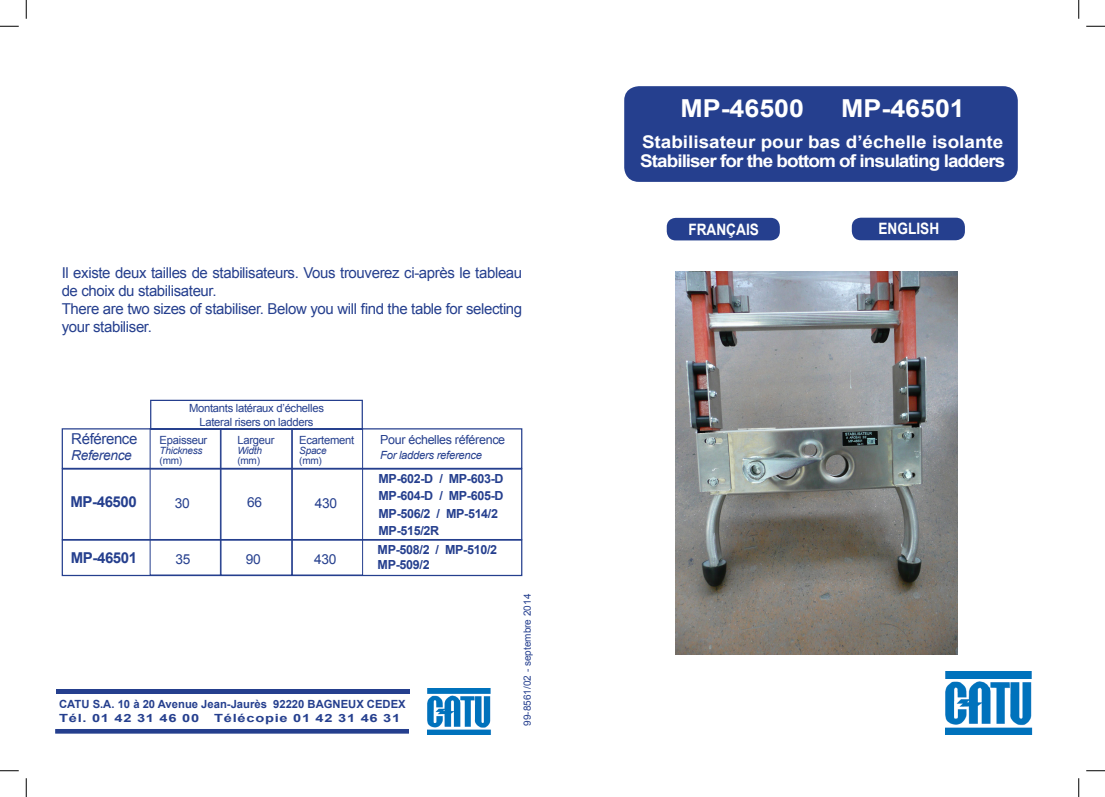
<style>
.page{position:relative;width:1105px;height:797px;background:#fff}
.page>*{position:absolute;margin:0;border:0;box-sizing:border-box;transform-origin:0 0}
.t1{font:700 24.75px "Arial";color:#fff;scale:1.08 1}
.t2{font:700 17.5px "Arial";letter-spacing:-.05em;color:#fff;scale:1.08 1}
.t3{font:700 17.5px "Arial";color:#fff;scale:1.08 1}
.t4{font:700 15.75px "Arial";color:#fff;scale:.87 1}
.t5{font:15px/18px "Arial";letter-spacing:-.025em;color:#253f8e}
.t6{font:700 15px "Arial";letter-spacing:-.025em;color:#253f8e}
.t7{font:13.75px "Arial";letter-spacing:-.025em;color:#253f8e}
.t8{font:italic 13.75px "Arial";letter-spacing:-.025em;color:#253f8e}
.t9{font:700 12.5px "Arial";letter-spacing:-.025em;color:#253f8e}
.t10{font:12.5px "Arial";letter-spacing:-.025em;color:#253f8e}
.t11{font:11.25px "Arial";letter-spacing:-.025em;color:#253f8e}
.t12{font:700 11.25px "Arial";color:#253f8e}
.t13{font:700 11.25px "Arial";letter-spacing:.05em;color:#253f8e;scale:1.3 1}
.t14{font:italic 11.25px "Arial";letter-spacing:-.025em;color:#253f8e}
.t15{font:10px "Arial";color:#253f8e}
.t16{font:italic 10px "Arial";letter-spacing:-.025em;color:#253f8e}
</style>
<div class="page">
<hr style="left:55px;top:729px;width:354px;height:4px;background:#253f8e">
<div style="left:56px;top:688px;width:354px;height:5px;background:#253f8e"></div>
<img style="left:427px;top:688px;width:64px;height:46px">
<div style="left:624px;top:86px;width:394px;height:96px;background:#253f8e;border-radius:15px"></div>
<div style="left:667px;top:218px;width:113px;height:22px;background:#253f8e;border-radius:9px"></div>
<div style="left:852px;top:218px;width:113px;height:22px;background:#253f8e;border-radius:9px"></div>
<img style="left:945px;top:671px;width:88px;height:63px">
<div style="left:62px;top:539px;width:460px;height:37px;border:1px solid #253f8e"></div>
<div style="left:62px;top:428px;width:460px;height:41px;border:1px solid #253f8e"></div>
<div style="left:150px;top:428px;width:71px;height:147px;border:1px solid #253f8e"></div>
<div style="left:221px;top:428px;width:71px;height:147px;border:1px solid #253f8e"></div>
<div style="left:292px;top:428px;width:71px;height:147px;border:1px solid #253f8e"></div>
<img style="left:675px;top:272px;width:282px;height:383px">
<div style="left:150px;top:400px;width:213px;height:30px;border:1px solid #253f8e"></div>
<svg style="left:0;top:25px;width:19px;height:2px"></svg>
<svg style="left:1086px;top:25px;width:19px;height:2px"></svg>
<svg style="left:0;top:770px;width:19px;height:1px"></svg>
<svg style="left:1086px;top:770px;width:19px;height:1px"></svg>
<svg style="left:25px;top:0;width:2px;height:19px"></svg>
<svg style="left:25px;top:778px;width:2px;height:19px"></svg>
<svg style="left:1078px;top:0;width:1px;height:19px"></svg>
<svg style="left:1078px;top:778px;width:1px;height:19px"></svg>
<p class="t5" style="left:62px;top:263px;width:462px">Il existe deux tailles de stabilisateurs. Vous trouverez ci-après le tableau de choix du stabilisateur.</p>
<p class="t5" style="left:62px;top:299px;width:462px">There are two sizes of stabiliser. Below you will find the table for selecting your stabiliser.</p>
<p class="t5" style="left:71px;top:429px;width:68px">Référence</p>
<p class="t8" style="left:71px;top:446px;width:62px">Reference</p>
<p class="t6" style="left:70px;top:492px;width:68px">MP-46500</p>
<p class="t6" style="left:71px;top:548px;width:68px">MP-46501</p>
<p class="t11" style="left:189px;top:401px;width:136px">Montants latéraux d’échelles</p>
<p class="t11" style="left:200px;top:414px;width:115px">Lateral risers on ladders</p>
<p class="t11" style="left:160px;top:433px;width:49px">Epaisseur</p>
<p class="t16" style="left:160px;top:444px;width:45px">Thickness</p>
<p class="t15" style="left:160px;top:454px;width:24px">(mm)</p>
<p class="t11" style="left:237px;top:432px;width:39px">Largeur</p>
<p class="t16" style="left:237px;top:444px;width:26px">Width</p>
<p class="t15" style="left:237px;top:453px;width:24px">(mm)</p>
<p class="t11" style="left:299px;top:432px;width:56px">Ecartement</p>
<p class="t16" style="left:299px;top:443px;width:29px">Space</p>
<p class="t15" style="left:299px;top:453px;width:24px">(mm)</p>
<p class="t7" style="left:175px;top:494px;width:16px">30</p>
<p class="t7" style="left:247px;top:493px;width:16px">66</p>
<p class="t7" style="left:315px;top:494px;width:24px">430</p>
<p class="t7" style="left:175px;top:550px;width:16px">35</p>
<p class="t7" style="left:246px;top:550px;width:16px">90</p>
<p class="t7" style="left:314px;top:550px;width:24px">430</p>
<p class="t10" style="left:380px;top:431px;width:127px">Pour échelles référence</p>
<p class="t14" style="left:380px;top:448px;width:103px">For ladders reference</p>
<p class="t9" style="left:379px;top:470px;width:127px">MP-602-D / MP-603-D</p>
<p class="t9" style="left:379px;top:487px;width:127px">MP-604-D / MP-605-D</p>
<p class="t9" style="left:379px;top:505px;width:121px">MP-506/2 / MP-514/2</p>
<p class="t9" style="left:379px;top:522px;width:62px">MP-515/2R</p>
<p class="t9" style="left:378px;top:542px;width:121px">MP-508/2 / MP-510/2</p>
<p class="t9" style="left:378px;top:557px;width:54px">MP-509/2</p>
<p class="t12" style="left:59px;top:697px;width:348px">CATU S.A. 10 à 20 Avenue Jean-Jaurès 92220 BAGNEUX CEDEX</p>
<p class="t13" style="left:59px;top:710px;width:109px">Tél. 01 42 31 46 00</p>
<p class="t13" style="left:214px;top:710px;width:145px">Télécopie 01 42 31 46 31</p>
<p class="t15" style="left:521px;top:725px;width:133px;rotate:-90deg">99-8561/02 - septembre 2014</p>
<p class="t1" style="left:680px;top:92px;width:116px">MP-46500</p>
<p class="t1" style="left:841px;top:92px;width:116px">MP-46501</p>
<p class="t3" style="left:642px;top:131px;width:336px">Stabilisateur pour bas d’échelle isolante</p>
<p class="t2" style="left:640px;top:149px;width:340px">Stabiliser for the bottom of insulating ladders</p>
<p class="t4" style="left:688px;top:219px;width:83px">FRANÇAIS</p>
<p class="t4" style="left:878px;top:218px;width:71px">ENGLISH</p>
</div>
